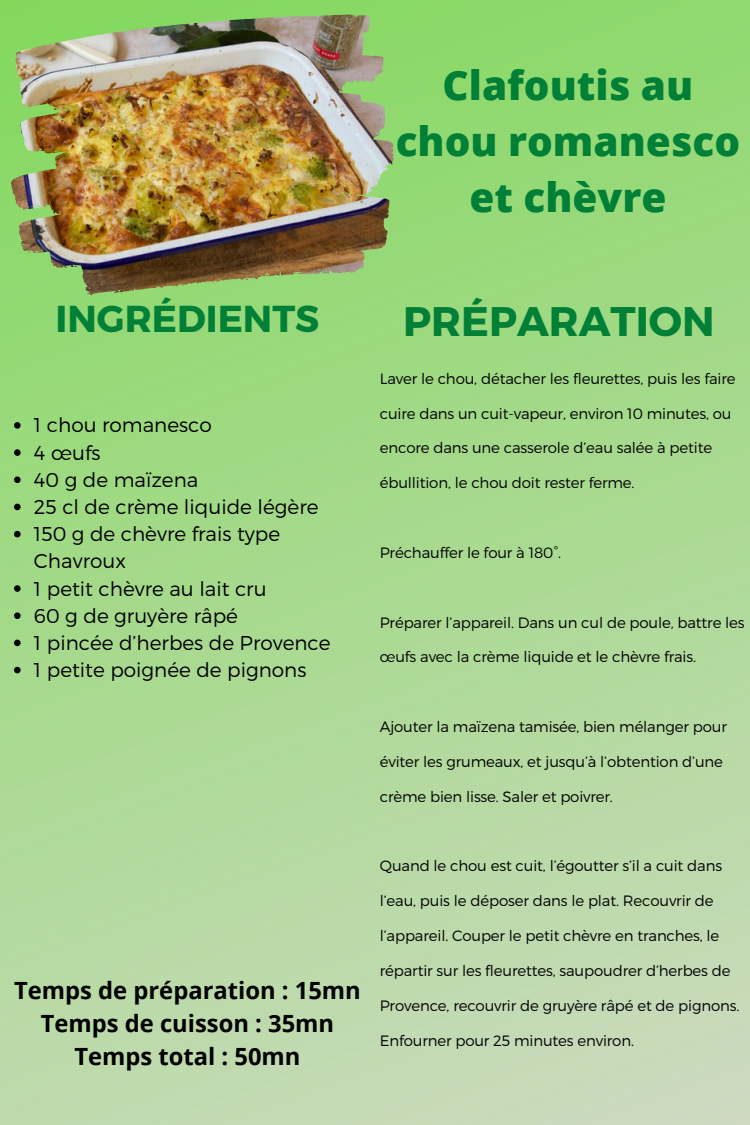
<style>
.page{position:relative;width:750px;height:1125px;background:#fff}
.page>*{position:absolute;margin:0;border:0;box-sizing:border-box;transform-origin:0 0}
.t1{font:700 41.25px "Montserrat";color:#008037}
.t2{font:800 40.5px/56.2px "Open Sans";color:#008037;text-align:center}
.t3{font:700 37.5px "Montserrat";color:#008037}
.t4{font:700 23.75px/32.8px "Open Sans";color:#000;text-align:center}
.t5{font:300 20px/27.2px "Montserrat";color:#000}
.t6{font:300 15px "Montserrat";letter-spacing:-.01em;color:#000}
</style>
<div class="page">
<img style="left:0;top:0;width:750px;height:1125px">
<img style="left:339px;top:30px;width:55px;height:122px">
<svg style="left:14px;top:422px;width:7px;height:7px"></svg>
<svg style="left:14px;top:449px;width:7px;height:7px"></svg>
<svg style="left:14px;top:476px;width:7px;height:7px"></svg>
<svg style="left:14px;top:504px;width:7px;height:6px"></svg>
<svg style="left:14px;top:531px;width:7px;height:6px"></svg>
<svg style="left:14px;top:585px;width:7px;height:7px"></svg>
<svg style="left:14px;top:612px;width:7px;height:7px"></svg>
<svg style="left:14px;top:640px;width:7px;height:6px"></svg>
<svg style="left:14px;top:667px;width:7px;height:6px"></svg>
<h2 class="t2" style="left:396px;top:56px;width:346px">Clafoutis au chou romanesco et chèvre</h2>
<h3 class="t3" style="left:56px;top:294px;width:265px">INGRÉDIENTS</h3>
<h3 class="t5" style="left:34px;top:411px;width:298px">1 chou romanesco<br>4 œufs<br>40 g de maïzena<br>25 cl de crème liquide légère<br>150 g de chèvre frais type<br>Chavroux<br>1 petit chèvre au lait cru<br>60 g de gruyère râpé<br>1 pincée d’herbes de Provence<br>1 petite poignée de pignons</h3>
<h1 class="t1" style="left:403px;top:294px;width:313px">PRÉPARATION</h1>
<p class="t6" style="left:380px;top:369px;width:357px">Laver le chou, détacher les fleurettes, puis les faire</p>
<p class="t6" style="left:380px;top:403px;width:353px">cuire dans un cuit-vapeur, environ 10 minutes, ou</p>
<p class="t6" style="left:380px;top:438px;width:334px">encore dans une casserole d’eau salée à petite</p>
<p class="t6" style="left:380px;top:473px;width:256px">ébullition, le chou doit rester ferme.</p>
<p class="t6" style="left:380px;top:543px;width:183px">Préchauffer le four à 180°.</p>
<p class="t6" style="left:380px;top:612px;width:366px">Préparer l’appareil. Dans un cul de poule, battre les</p>
<p class="t6" style="left:380px;top:647px;width:318px">œufs avec la crème liquide et le chèvre frais.</p>
<p class="t6" style="left:380px;top:717px;width:349px">Ajouter la maïzena tamisée, bien mélanger pour</p>
<p class="t6" style="left:380px;top:752px;width:345px">éviter les grumeaux, et jusqu’à l’obtention d’une</p>
<p class="t6" style="left:380px;top:787px;width:235px">crème bien lisse. Saler et poivrer.</p>
<h3 class="t4" style="left:14px;top:974px;width:348px">Temps de préparation : 15mn<br>Temps de cuisson : 35mn<br>Temps total : 50mn</h3>
<p class="t6" style="left:380px;top:856px;width:344px">Quand le chou est cuit, l’égoutter s’il a cuit dans</p>
<p class="t6" style="left:380px;top:891px;width:335px">l’eau, puis le déposer dans le plat. Recouvrir de</p>
<p class="t6" style="left:380px;top:926px;width:341px">l’appareil. Couper le petit chèvre en tranches, le</p>
<p class="t6" style="left:380px;top:961px;width:352px">répartir sur les fleurettes, saupoudrer d’herbes de</p>
<p class="t6" style="left:380px;top:996px;width:361px">Provence, recouvrir de gruyère râpé et de pignons.</p>
<p class="t6" style="left:380px;top:1031px;width:256px">Enfourner pour 25 minutes environ.</p>
</div>
